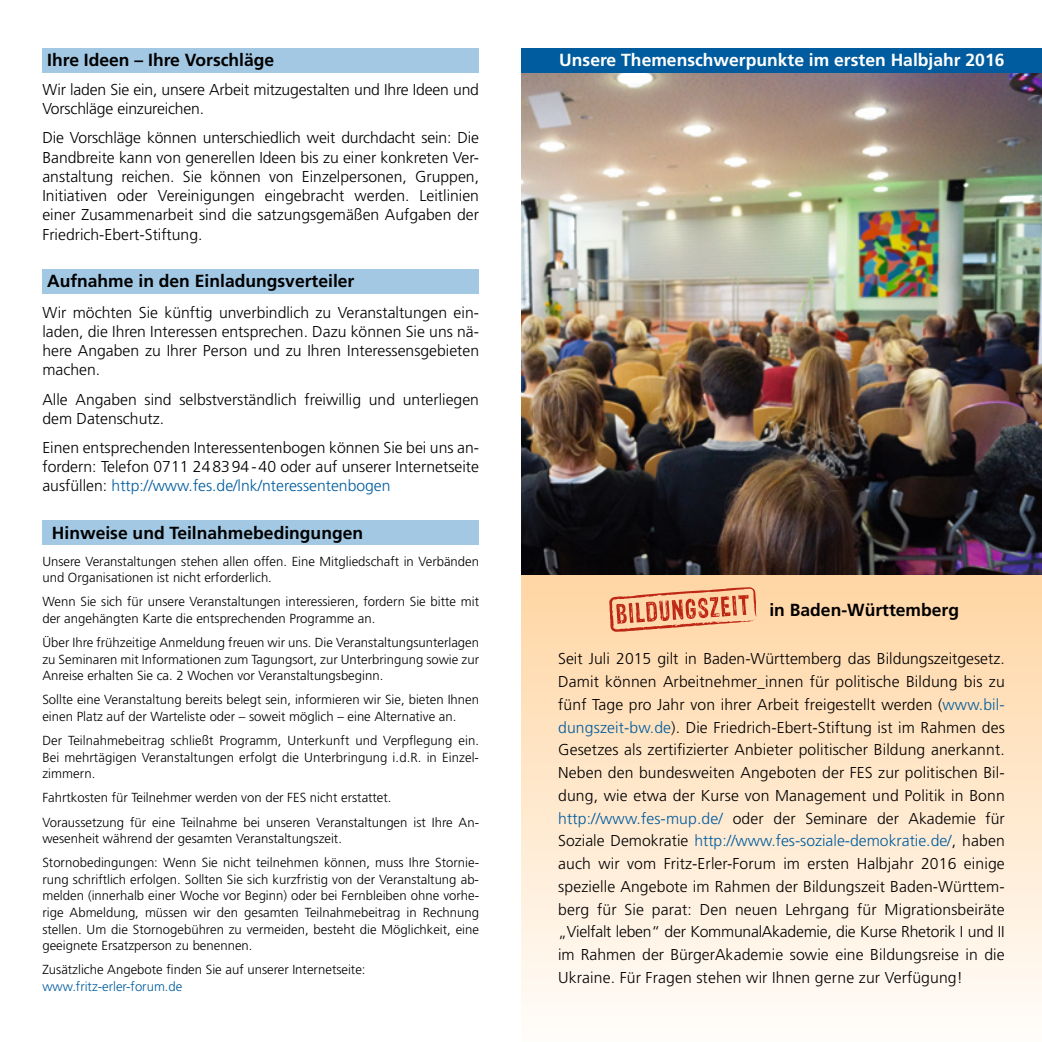
<style>
.page{position:relative;width:1042px;height:1042px;background:#fff}
.page>*{position:absolute;margin:0;border:0;box-sizing:border-box;transform-origin:0 0}
.t1{font:700 17.5px "Frutiger";color:#000}
.t2{font:700 17.5px "Frutiger";color:#fff}
.t3{font:300 15.75px/22.8px "Frutiger";color:#000;text-align:justify}
.t4{font:300 13.12px/16.6px "Frutiger";color:#000}
.t5{font:300 13.12px "Frutiger";color:#005c9e}
.s1{color:#005c9e}
</style>
<div class="page">
<svg style="left:521px;top:574px;width:521px;height:436px;background:#fee7cc"></svg>
<img style="left:521px;top:73px;width:521px;height:501px">
<svg style="left:609px;top:587px;width:147px;height:45px;background:#eba27c"></svg>
<div style="left:42px;top:520px;width:437px;height:25px;background:#a2c8e3"></div>
<div style="left:42px;top:48px;width:437px;height:25px;background:#a2c8e3"></div>
<div style="left:42px;top:269px;width:437px;height:25px;background:#a2c8e3"></div>
<div style="left:521px;top:48px;width:521px;height:25px;background:#005c9e"></div>
<p class="t1" style="left:47px;top:49px;width:228px">Ihre Ideen – Ihre Vorschläge</p>
<p class="t3" style="left:42px;top:80px;width:438px;line-height:19.2px">Wir laden Sie ein, unsere Arbeit mitzugestalten und Ihre Ideen und<br>Vorschläge einzureichen.</p>
<p class="t3" style="left:42px;top:128px;width:438px;line-height:19.2px">Die Vorschläge können unterschiedlich weit durchdacht sein: Die Bandbreite kann von generellen Ideen bis zu einer konkreten Ver&shy;anstaltung reichen. Sie können von Einzelpersonen, Gruppen, Initiativen oder Vereinigungen eingebracht werden. Leitlinien einer Zusammenarbeit sind die satzungsgemäßen Aufgaben der Friedrich-Ebert-Stiftung.</p>
<p class="t1" style="left:47px;top:270px;width:309px">Aufnahme in den Einladungsverteiler</p>
<p class="t3" style="left:42px;top:302px;width:438px;line-height:19.2px">Wir möchten Sie künftig unverbindlich zu Veranstaltungen ein&shy;laden, die Ihren Interessen entsprechen. Dazu können Sie uns nä&shy;here Angaben zu Ihrer Person und zu Ihren Interessensgebieten machen.</p>
<p class="t3" style="left:42px;top:389px;width:438px;line-height:19.2px">Alle Angaben sind selbstverständlich freiwillig und unterliegen dem Datenschutz.</p>
<p class="t3" style="left:42px;top:438px;width:438px;line-height:19.2px">Einen entsprechenden Interessentenbogen können Sie bei uns an&shy;fordern: Telefon 0711 248394 - 40 oder auf unserer Internetseite ausfüllen: <span class="s1">http://www.fes.de/lnk/nteressentenbogen</span></p>
<p class="t1" style="left:52px;top:522px;width:313px">Hinweise und Teilnahmebedingungen</p>
<p class="t4" style="left:42px;top:553px;width:438px">Unsere Veranstaltungen stehen allen offen. Eine Mitgliedschaft in Verbänden und Organisationen ist nicht erforderlich.</p>
<p class="t4" style="left:42px;top:593px;width:438px">Wenn Sie sich für unsere Veranstaltungen interessieren, fordern Sie bitte mit der angehängten Karte die entsprechenden Programme an.</p>
<p class="t4" style="left:42px;top:634px;width:438px;text-align:justify">Über Ihre frühzeitige Anmeldung freuen wir uns. Die Veranstaltungsunterlagen zu Seminaren mit Informationen zum Tagungsort, zur Unterbringung sowie zur Anreise erhalten Sie ca. 2 Wochen vor Veranstaltungsbeginn.</p>
<p class="t4" style="left:42px;top:691px;width:438px">Sollte eine Veranstaltung bereits belegt sein, informieren wir Sie, bieten Ihnen einen Platz auf der Warteliste oder – soweit möglich – eine Alternative an.</p>
<p class="t4" style="left:42px;top:732px;width:438px;text-align:justify">Der Teilnahmebeitrag schließt Programm, Unterkunft und Verpflegung ein.<br>Bei mehrtägigen Veranstaltungen erfolgt die Unterbringung i.d.R. in Einzel&shy;zimmern.</p>
<p class="t4" style="left:42px;top:786px;width:438px;line-height:24.2px">Fahrtkosten für Teilnehmer werden von der FES nicht erstattet.<br>Voraussetzung für eine Teilnahme bei unseren Veranstaltungen ist Ihre An-</p>
<p class="t4" style="left:42px;top:826px;width:438px;line-height:24.2px">wesenheit während der gesamten Veranstaltungszeit.<br>Stornobedingungen: Wenn Sie nicht teilnehmen können, muss Ihre Stornie-</p>
<p class="t4" style="left:42px;top:871px;width:438px;text-align:justify">rung schriftlich erfolgen. Sollten Sie sich kurzfristig von der Veranstaltung ab&shy;melden (innerhalb einer Woche vor Beginn) oder bei Fernbleiben ohne vorhe&shy;rige Abmeldung, müssen wir den gesamten Teilnahmebeitrag in Rechnung stellen. Um die Stornogebühren zu vermeiden, besteht die Möglichkeit, eine geeignete Ersatzperson zu benennen.</p>
<p class="t4" style="left:42px;top:961px;width:325px">Zusätzliche Angebote finden Sie auf unserer Internetseite:</p>
<p class="t5" style="left:42px;top:979px;width:141px">www.fritz-erler-forum.de</p>
<p class="t2" style="left:559px;top:49px;width:447px">Unsere Themenschwerpunkte im ersten Halbjahr 2016</p>
<p class="t1" style="left:769px;top:600px;width:191px">in Baden-Württemberg</p>
<p class="t3" style="left:558px;top:647px;width:448px">Seit Juli 2015 gilt in Baden-Württemberg das Bildungszeitgesetz.<br>Damit können Arbeitnehmer_innen für politische Bildung bis zu fünf Tage pro Jahr von ihrer Arbeit freigestellt werden (<span class="s1">www.bil&shy;dungszeit-bw.de</span>). Die Friedrich-Ebert-Stiftung ist im Rahmen des Gesetzes als zertifizierter Anbieter politischer Bildung anerkannt.<br>Neben den bundesweiten Angeboten der FES zur politischen Bil&shy;dung, wie etwa der Kurse von Management und Politik in Bonn <span class="s1">http://www.fes-mup.de/</span> oder der Seminare der Akademie für Soziale Demokratie <span class="s1">http://www.fes-soziale-demokratie.de/</span>, haben auch wir vom Fritz--Erler-Forum im ersten Halbjahr 2016 einige spezielle Angebote im Rahmen der Bildungszeit Baden-Württem&shy;berg für Sie parat: Den neuen Lehrgang für Migrationsbeiräte „Vielfalt leben“ der KommunalAkademie, die Kurse Rhetorik I und II im Rahmen der BürgerAkademie sowie eine Bildungsreise in die Ukraine. Für Fragen stehen wir Ihnen gerne zur Verfügung!</p>
</div>
